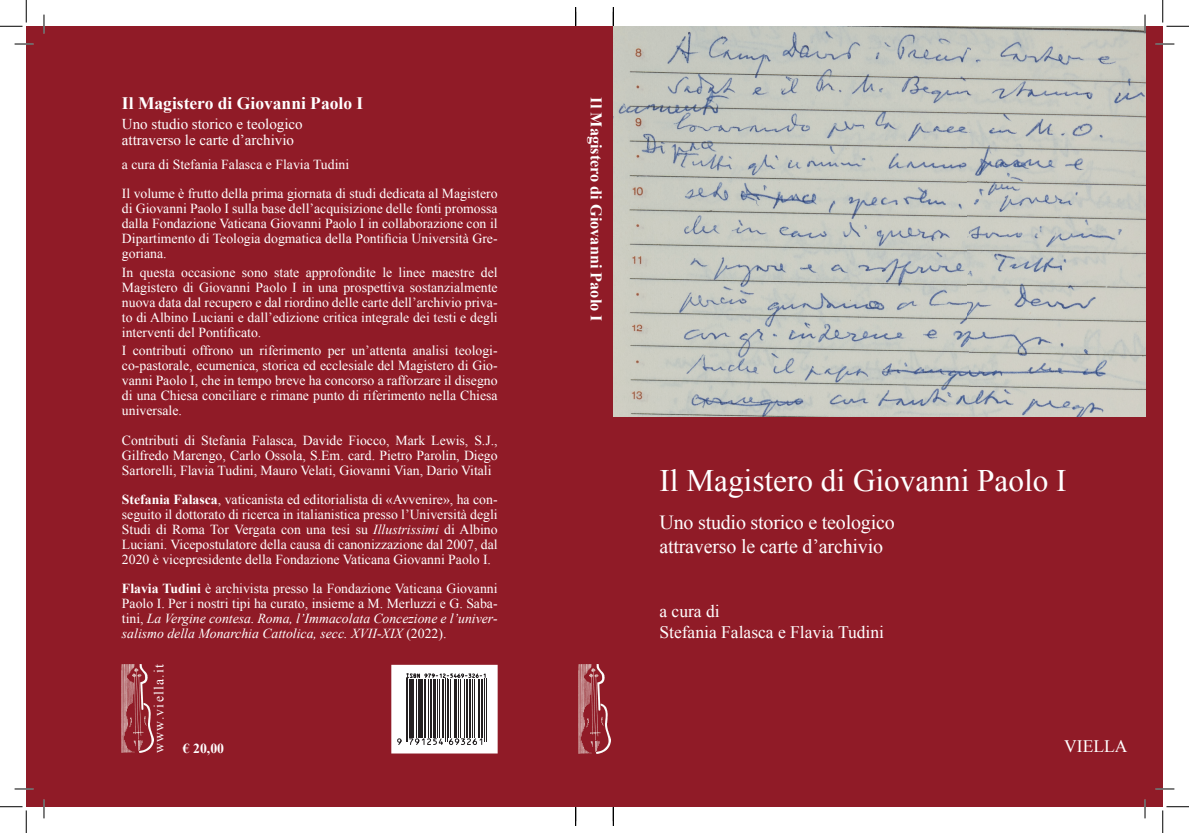
<style>
.page{position:relative;width:1189px;height:833px;background:#fff}
.page>*{position:absolute;margin:0;border:0;box-sizing:border-box;transform-origin:0 0}
.t1{font:31.25px "Times New Roman";color:#fff}
.t2{font:20px/24px "Times New Roman";letter-spacing:-.01em;color:#fff}
.t3{font:17.5px/21px "Times New Roman";color:#fff}
.t4{font:700 17.5px "Times New Roman";color:#fff}
.t5{font:700 16.25px "Times New Roman";color:#fff}
.t6{font:15px/16.2px "Times New Roman";color:#fff}
.t7{font:13.75px/15px "Times New Roman";color:#fff;text-align:justify}
.t8{font:13.75px "Times New Roman";letter-spacing:.09em;color:#fff}
.t9{font:700 13.75px "Times New Roman";color:#fff}
.s1{font-weight:700}
.s2{font-style:italic}
</style>
<div class="page">
<div style="left:26px;top:26px;width:553px;height:780px;background:#901b27"></div>
<div style="left:575px;top:26px;width:38px;height:780px;background:#901b27"></div>
<img style="left:578px;top:664px;width:32px;height:89px">
<img style="left:122px;top:664px;width:32px;height:88px">
<div style="left:393px;top:666px;width:103px;height:85px;background:#fff"></div>
<hr style="left:406px;top:678px;width:1px;height:63px;background:#231f20">
<hr style="left:407px;top:678px;width:1px;height:63px;background:#231f20">
<hr style="left:409px;top:678px;width:3px;height:59px;background:#231f20">
<hr style="left:412px;top:678px;width:2px;height:59px;background:#231f20">
<hr style="left:416px;top:678px;width:1px;height:59px;background:#231f20">
<hr style="left:418px;top:678px;width:2px;height:59px;background:#231f20">
<hr style="left:421px;top:678px;width:2px;height:59px;background:#231f20">
<hr style="left:424px;top:678px;width:2px;height:59px;background:#231f20">
<hr style="left:428px;top:678px;width:1px;height:59px;background:#231f20">
<hr style="left:430px;top:678px;width:2px;height:59px;background:#231f20">
<hr style="left:433px;top:678px;width:2px;height:59px;background:#231f20">
<hr style="left:437px;top:678px;width:1px;height:59px;background:#231f20">
<hr style="left:439px;top:678px;width:1px;height:59px;background:#231f20">
<hr style="left:442px;top:678px;width:2px;height:59px;background:#231f20">
<hr style="left:445px;top:678px;width:1px;height:63px;background:#231f20">
<hr style="left:446px;top:678px;width:1px;height:63px;background:#231f20">
<hr style="left:448px;top:678px;width:1px;height:59px;background:#231f20">
<hr style="left:450px;top:678px;width:1px;height:59px;background:#231f20">
<hr style="left:454px;top:678px;width:3px;height:59px;background:#231f20">
<hr style="left:458px;top:678px;width:1px;height:59px;background:#231f20">
<hr style="left:460px;top:678px;width:1px;height:59px;background:#231f20">
<hr style="left:464px;top:678px;width:1px;height:59px;background:#231f20">
<hr style="left:466px;top:678px;width:2px;height:59px;background:#231f20">
<hr style="left:469px;top:678px;width:1px;height:59px;background:#231f20">
<hr style="left:472px;top:678px;width:1px;height:59px;background:#231f20">
<hr style="left:474px;top:678px;width:1px;height:59px;background:#231f20">
<hr style="left:478px;top:678px;width:2px;height:59px;background:#231f20">
<hr style="left:481px;top:678px;width:2px;height:59px;background:#231f20">
<hr style="left:484px;top:678px;width:1px;height:63px;background:#231f20">
<hr style="left:486px;top:678px;width:1px;height:63px;background:#231f20">
<svg style="left:397px;top:738px;width:5px;height:6px"></svg>
<svg style="left:409px;top:737px;width:34px;height:8px"></svg>
<svg style="left:449px;top:737px;width:33px;height:7px"></svg>
<svg style="left:407px;top:673px;width:78px;height:4px"></svg>
<div style="left:391px;top:664px;width:107px;height:89px;border:4px solid #fff"></div>
<div style="left:613px;top:26px;width:549px;height:780px;background:#901b27"></div>
<img style="left:613px;top:26px;width:532px;height:390px">
<svg style="left:15px;top:43px;width:18px;height:2px"></svg>
<svg style="left:1155px;top:43px;width:19px;height:2px"></svg>
<svg style="left:15px;top:788px;width:18px;height:1px"></svg>
<svg style="left:1155px;top:787px;width:19px;height:2px"></svg>
<svg style="left:43px;top:15px;width:2px;height:18px"></svg>
<svg style="left:43px;top:799px;width:2px;height:18px"></svg>
<svg style="left:1144px;top:15px;width:1px;height:18px"></svg>
<svg style="left:1144px;top:799px;width:1px;height:18px"></svg>
<svg style="left:0;top:0;width:27px;height:27px"></svg>
<svg style="left:0;top:806px;width:27px;height:26px"></svg>
<svg style="left:1162px;top:0;width:27px;height:27px"></svg>
<svg style="left:1162px;top:806px;width:27px;height:26px"></svg>
<svg style="left:575px;top:7px;width:1px;height:19px"></svg>
<svg style="left:575px;top:806px;width:1px;height:19px"></svg>
<svg style="left:612px;top:7px;width:2px;height:19px"></svg>
<svg style="left:612px;top:806px;width:2px;height:19px"></svg>
<p class="t4" style="left:122px;top:91px;width:243px">Il Magistero di Giovanni Paolo I</p>
<p class="t6" style="left:122px;top:115px;width:182px">Uno studio storico e teologico attraverso le carte d’archivio</p>
<p class="t7" style="left:122px;top:149px;width:377px;line-height:29.1px">a cura di Stefania Falasca e Flavia Tudini<br>Il volume è frutto della prima giornata di studi dedicata al Magistero</p>
<p class="t7" style="left:122px;top:200px;width:377px">di Giovanni Paolo I sulla base dell’acquisizione delle fonti promossa dalla Fondazione Vaticana Giovanni Paolo I in collaborazione con il Dipartimento di Teologia dogmatica della Pontificia Università Gre&shy;goriana.</p>
<p class="t7" style="left:122px;top:264px;width:377px">In questa occasione sono state approfondite le linee maestre del Magistero di Giovanni Paolo I in una prospettiva sostanzialmente nuova data dal recupero e dal riordino delle carte dell’archivio priva&shy;to di Albino Luciani e dall’edizione critica integrale dei testi e degli interventi del Pontificato.</p>
<p class="t7" style="left:122px;top:343px;width:377px">I contributi offrono un riferimento per un’attenta analisi teologi&shy;co-pastorale, ecumenica, storica ed ecclesiale del Magistero di Gio&shy;vanni Paolo I, che in tempo breve ha concorso a rafforzare il disegno di una Chiesa conciliare e rimane punto di riferimento nella Chiesa universale.</p>
<p class="t7" style="left:122px;top:432px;width:377px">Contributi di Stefania Falasca, Davide Fiocco, Mark Lewis, S.J., Gilfredo Marengo, Carlo Ossola, S.Em. card. Pietro Parolin, Diego Sartorelli, Flavia Tudini, Mauro Velati, Giovanni Vian, Dario Vitali</p>
<p class="t7" style="left:122px;top:491px;width:377px"><span class="s1">Stefania Falasca</span>, vaticanista ed editorialista di «Avvenire», ha con&shy;seguito il dottorato di ricerca in italianistica presso l’Università degli Studi di Roma Tor Vergata con una tesi su <span class="s2">Illustrissimi</span> di Albino Luciani. Vicepostulatore della causa di canonizzazione dal 2007, dal 2020 è vicepresidente della Fondazione Vaticana Giovanni Paolo I.</p>
<p class="t7" style="left:122px;top:580px;width:377px"><span class="s1">Flavia Tudini</span> è archivista presso la Fondazione Vaticana Giovanni Paolo I. Per i nostri tipi ha curato, insieme a M. Merluzzi e G. Saba&shy;tini, <span class="s2">La Vergine contesa. Roma, l’Immacolata Concezione e l’univer&shy;salismo della Monarchia Cattolica, secc. XVII-XIX</span> (2022).</p>
<p class="t8" style="left:149px;top:752px;width:90px;rotate:-90deg">www.viella.it</p>
<p class="t9" style="left:183px;top:738px;width:43px">€ 20,00</p>
<p class="t5" style="left:607px;top:97px;width:226px;rotate:90deg">Il Magistero di Giovanni Paolo I</p>
<h1 class="t1" style="left:659px;top:459px;width:409px">Il Magistero di Giovanni Paolo I</h1>
<h2 class="t2" style="left:659px;top:510px;width:237px">Uno studio storico e teologico attraverso le carte d’archivio</h2>
<p class="t3" style="left:659px;top:600px;width:226px">a cura di<br>Stefania Falasca e Flavia Tudini</p>
<p class="t3" style="left:1064px;top:734px;width:65px">VIELLA</p>
</div>
